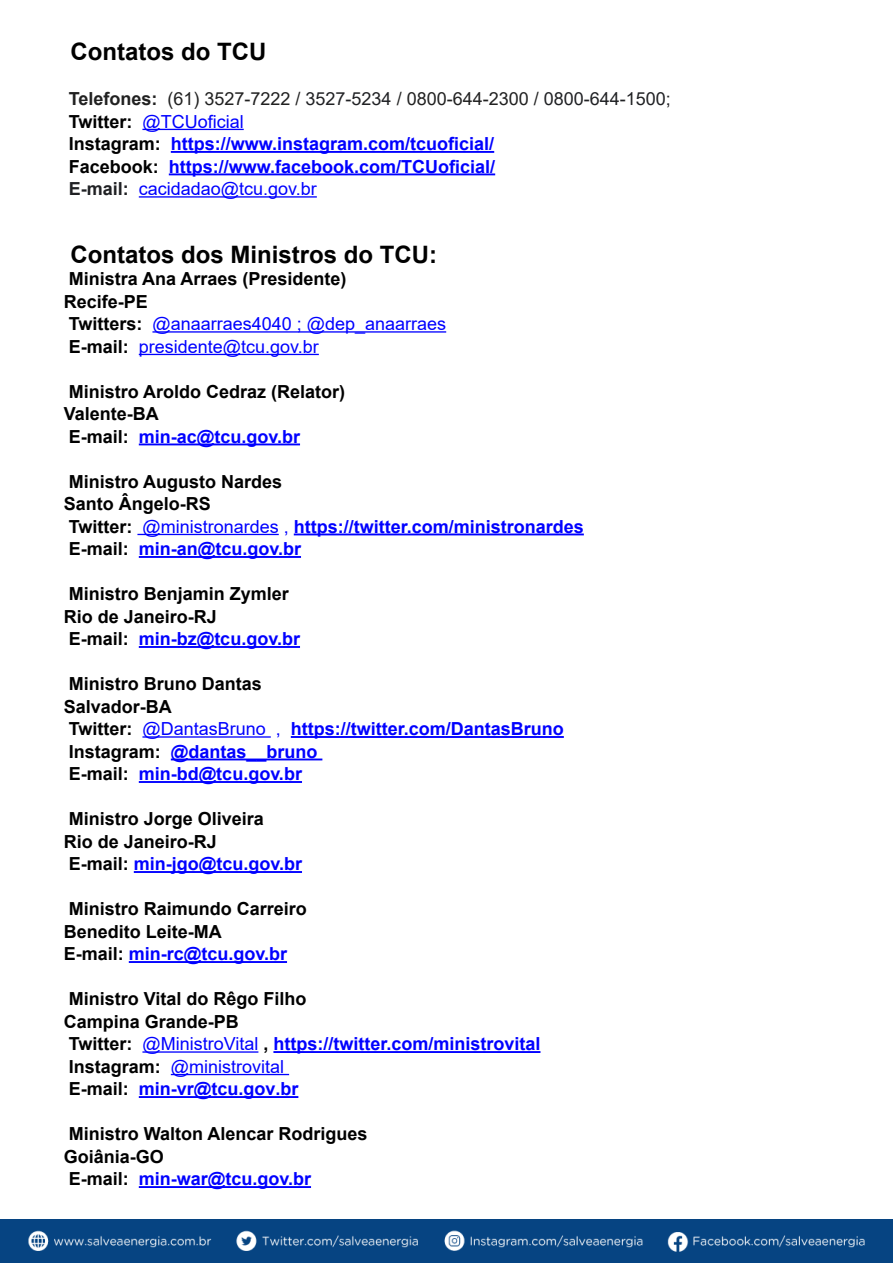
<style>
.page{position:relative;width:893px;height:1263px;background:#fff}
.page>*{position:absolute;margin:0;border:0;box-sizing:border-box;transform-origin:0 0}
.t1{font:700 24px "Arial";color:#000}
.t2{font:700 18px/22.5px "Arial";color:#000}
.t3{font:700 18px/22.5px "Arial";color:#00f}
.s1{color:#212121}
.s2{font-weight:400;color:#212121}
.s3{font-weight:400;color:#202124}
.s4{color:#000}
.s5{font-weight:400}
.s6{color:#202124}
.s7{font-weight:400;color:#00f}
.s8{color:#00f}
</style>
<div class="page">
<hr style="left:142px;top:129px;width:102px;height:1px;background:#00f">
<hr style="left:171px;top:151px;width:323px;height:2px;background:#00f">
<hr style="left:169px;top:173px;width:326px;height:2px;background:#00f">
<hr style="left:139px;top:196px;width:178px;height:2px;background:#00f">
<hr style="left:152px;top:331px;width:294px;height:2px;background:#00f">
<hr style="left:139px;top:354px;width:180px;height:1px;background:#00f">
<hr style="left:139px;top:443px;width:161px;height:2px;background:#00f">
<hr style="left:137px;top:534px;width:142px;height:1px;background:#00f">
<hr style="left:294px;top:533px;width:290px;height:2px;background:#00f">
<hr style="left:139px;top:556px;width:162px;height:2px;background:#00f">
<hr style="left:139px;top:646px;width:161px;height:2px;background:#00f">
<hr style="left:142px;top:736px;width:129px;height:2px;background:#00f">
<hr style="left:291px;top:736px;width:273px;height:2px;background:#00f">
<hr style="left:171px;top:758px;width:151px;height:2px;background:#00f">
<hr style="left:139px;top:781px;width:163px;height:2px;background:#00f">
<hr style="left:134px;top:871px;width:168px;height:2px;background:#00f">
<hr style="left:129px;top:961px;width:158px;height:2px;background:#00f">
<hr style="left:142px;top:1051px;width:116px;height:2px;background:#00f">
<hr style="left:273px;top:1051px;width:267px;height:2px;background:#00f">
<hr style="left:171px;top:1074px;width:118px;height:1px;background:#00f">
<hr style="left:139px;top:1096px;width:159px;height:2px;background:#00f">
<hr style="left:139px;top:1186px;width:172px;height:2px;background:#00f">
<img style="left:0;top:1219px;width:893px;height:44px">
<h1 class="t1" style="left:70px;top:35px;width:197px">Contatos do TCU</h1>
<p class="t3" style="left:69px;top:88px;width:604px"><span class="s1">Telefones:</span> <span class="s2">(61) 3527-7222 /</span> <span class="s3">3527-5234</span> <span class="s2">/ 0800-644-2300 /</span> <span class="s3">0800-644-1500; </span><span class="s4">Twitter:</span> <span class="s5">@TCUoficial<br></span><span class="s4">Instagram:</span> https://www.instagram.com/tcuoficial/<br><span class="s4">Facebook:</span> https://www.facebook.com/TCUoficial/<br><span class="s6">E-mail:</span> <span class="s5">cacidadao@tcu.gov.br</span></p>
<h1 class="t1" style="left:70px;top:237px;width:368px">Contatos dos Ministros do TCU:</h1>
<p class="t2" style="left:64px;top:268px;width:384px">Ministra Ana Arraes (Presidente)<br>Recife-PE<br>Twitters: <span class="s7">@anaarraes4040 ; @dep_anaarraes<br></span>E-mail: <span class="s7">presidente@tcu.gov.br</span></p>
<p class="t2" style="left:64px;top:380px;width:283px">Ministro Aroldo Cedraz (Relator)<br>Valente-BA<br>E-mail: <span class="s8">min-ac@tcu.gov.br</span></p>
<p class="t3" style="left:64px;top:470px;width:522px"><span class="s4">Ministro Augusto Nardes<br>Santo Ângelo-RS<br>Twitter:</span> <span class="s5">@ministronardes ,</span> https://twitter.com/ministronardes <span class="s4">E-mail:</span> min-an@tcu.gov.br</p>
<p class="t2" style="left:64px;top:583px;width:238px">Ministro Benjamin Zymler<br>Rio de Janeiro-RJ<br>E-mail: <span class="s8">min-bz@tcu.gov.br</span></p>
<p class="t3" style="left:64px;top:673px;width:502px"><span class="s4">Ministro Bruno Dantas<br>Salvador-BA<br>Twitter:</span> <span class="s5">@DantasBruno ,</span> https://twitter.com/DantasBruno<br><span class="s4">Instagram:</span> @dantas__bruno<br><span class="s4">E-mail:</span> min-bd@tcu.gov.br</p>
<p class="t2" style="left:64px;top:808px;width:240px">Ministro Jorge Oliveira<br>Rio de Janeiro-RJ<br>E-mail: <span class="s8">min-jgo@tcu.gov.br</span></p>
<p class="t2" style="left:64px;top:898px;width:245px">Ministro Raimundo Carreiro<br>Benedito Leite-MA<br>E-mail: <span class="s8">min-rc@tcu.gov.br</span></p>
<p class="t2" style="left:64px;top:988px;width:478px">Ministro Vital do Rêgo Filho<br>Campina Grande-PB<br>Twitter: <span class="s7">@MinistroVital</span> , <span class="s8">https://twitter.com/ministrovital </span>Instagram: <span class="s7">@ministrovital<br></span>E-mail: <span class="s8">min-vr@tcu.gov.br</span></p>
<p class="t2" style="left:64px;top:1123px;width:305px">Ministro Walton Alencar Rodrigues<br>Goiânia-GO<br>E-mail: <span class="s8">min-war@tcu.gov.br</span></p>
</div>
